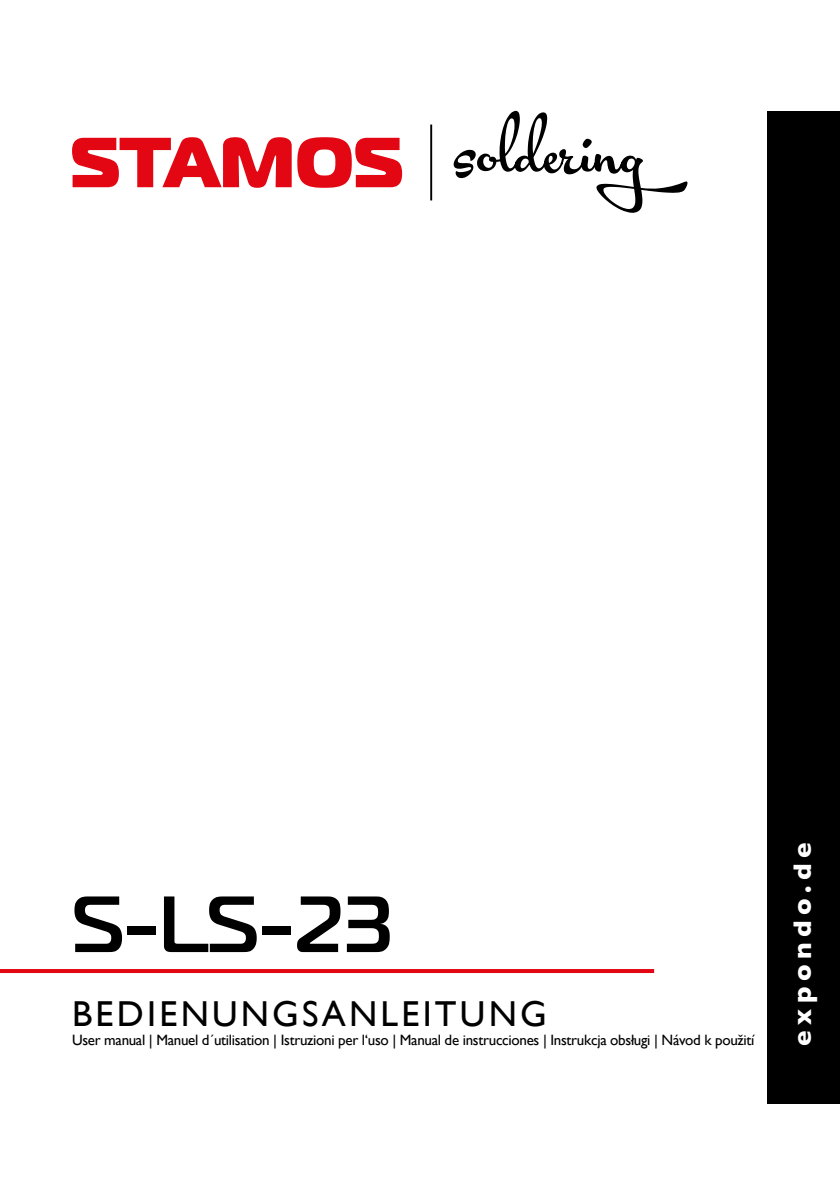
<style>
.page{position:relative;width:840px;height:1191px;background:#fff}
.page>*{position:absolute;margin:0;border:0;box-sizing:border-box;transform-origin:0 0}
.t1{font:700 79.4px "Magistral C";color:#000}
.t2{font:36px "Gill Sans";letter-spacing:.09em;color:#000}
.t3{font:700 26px "Gill Sans";letter-spacing:.21em;color:#fff}
.t4{font:15px "Gill Sans";letter-spacing:-.02em;color:#000}
</style>
<div class="page">
<svg style="left:453px;top:111px;width:234px;height:102px"></svg>
<svg style="left:72px;top:137px;width:330px;height:51px"></svg>
<hr style="left:430px;top:125px;width:2px;height:75px;background:#000">
<div style="left:767px;top:111px;width:72px;height:992px;background:#000"></div>
<hr style="left:0;top:969px;width:653px;height:4px;background:#e30613">
<h1 class="t1" style="left:72px;top:877px;width:322px">S-LS-23</h1>
<h2 class="t2" style="left:72px;top:992px;width:476px">BEDIENUNGSANLEITUNG</h2>
<p class="t4" style="left:72px;top:1031px;width:683px">User manual | Manuel d´utilisation | Istruzioni per l‘uso | Manual de instrucciones | Instrukcja obsługi | Návod k použití</p>
<h3 class="t3" style="left:786px;top:1045px;width:204px;rotate:-90deg">expondo.de</h3>
</div>
